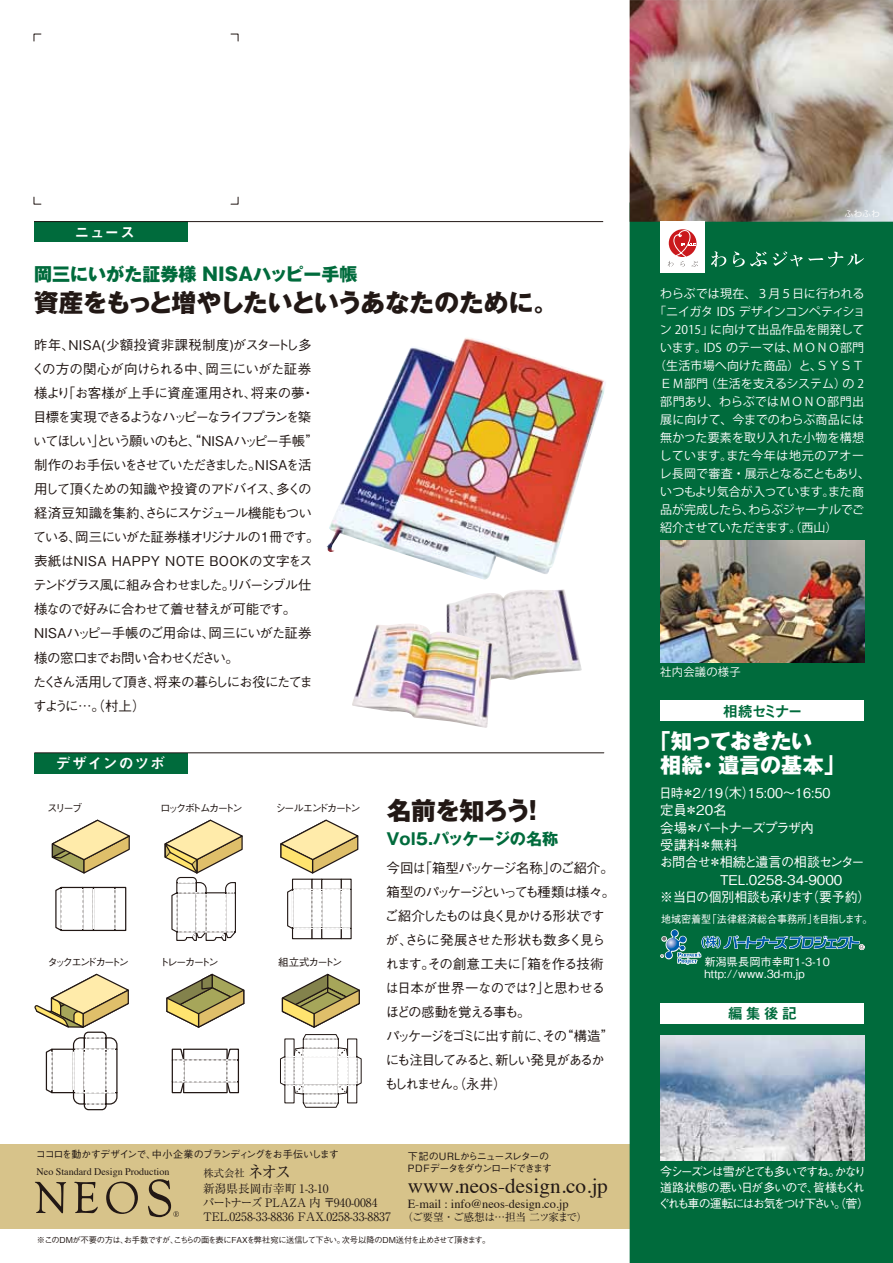
<style>
.page{position:relative;width:893px;height:1263px;background:#fff}
.page>*{position:absolute;margin:0;border:0;box-sizing:border-box;transform-origin:0 0}
.t1{font:800 24.75px "Gothic MB101 Pro";letter-spacing:-.03em;color:#221815}
.t2{font:21.3px "Times";color:#221815}
.t3{font:800 21px/24px "Gothic MB101 Pro";letter-spacing:-.03em;color:#fff}
.t4{font:800 18px "Gothic MB101 Pro";color:#006b3c}
.t5{font:700 16.2px "Gothic MB101 Pro";color:#006b3c}
.t6{font:15px "Midashi Go Pro MB31";letter-spacing:.04em;color:#fff}
.t7{font:15px "Midashi Go Pro MB31";letter-spacing:-.03em;color:#006b3c}
.t8{font:500 13.5px/24px "Gothic BBB Pro";letter-spacing:-.095em;color:#221815}
.t9{font:500 13.5px "Gothic BBB Pro";letter-spacing:-.015em;color:#fff}
.t10{font:500 13.5px "Gothic BBB Pro";letter-spacing:-.015em;color:#fff;scale:.94 1}
.t11{font:500 13.5px "Gothic BBB Pro";letter-spacing:-.085em;color:#fff;scale:.95 1}
.t12{font:500 13.5px "Gothic BBB Pro";letter-spacing:-.05em;color:#fff}
.t13{font:500 13.5px "Gothic BBB Pro";letter-spacing:-.105em;color:#fff}
.t14{font:12.3px "Times";color:#221815}
.t15{font:12px "Koz Go Pro";color:#fff}
.t16{font:500 12px/15.6px "Gothic BBB Pro";letter-spacing:-.125em;color:#fff}
.t17{font:12px "Koz Go Pro";letter-spacing:-.03em;color:#fff}
.t18{font:12px "Koz Go Pro";letter-spacing:-.025em;color:#fff}
.t19{font:12px "Koz Go Pro";letter-spacing:-.04em;color:#fff}
.t20{font:12px "Koz Go Pro";letter-spacing:.045em;color:#fff}
.t21{font:12px "Koz Go Pro";letter-spacing:-.02em;color:#fff}
.t22{font:11.7px/14.1px "Ryumin Pro";color:#221815}
.t23{font:500 11.25px/12.8px "Gothic BBB Pro";color:#fff}
.t24{font:11.25px "Koz Go Pro";letter-spacing:.025em;color:#fff}
.t25{font:10.65px "Ryumin Pro";letter-spacing:-.035em;color:#221815}
.t26{font:500 10.5px "Gothic BBB Pro";color:#fff;scale:.95 1}
.t27{font:500 10.5px "Gothic BBB Pro";letter-spacing:-.23em;color:#221815}
.t28{font:500 10.5px "Gothic BBB Pro";letter-spacing:-.2em;color:#221815}
.t29{font:500 10.5px "Gothic BBB Pro";letter-spacing:-.17em;color:#221815}
.t30{font:500 10.5px "Gothic BBB Pro";letter-spacing:-.13em;color:#221815}
.t31{font:10.35px "Ryumin Pro";color:#221815}
.t32{font:500 10.05px/12.1px "Gothic BBB Pro";letter-spacing:-.105em;color:#221815}
.t33{font:500 10.05px "Gothic BBB Pro";letter-spacing:-.085em;color:#221815}
.t34{font:10.05px "Times";color:#221815}
.t35{font:9px "Hira Kaku Pro W3";color:#fff}
.t36{font:500 8.25px "Gothic BBB Pro";letter-spacing:-.065em;color:#221815}
.s1{font-size:16.5px}
</style>
<div class="page">
<div style="left:35px;top:753px;width:153px;height:20px;background:#006b3c"></div>
<div style="left:0;top:1144px;width:633px;height:84px;background:#d7c38a"></div>
<div style="left:630px;top:202px;width:263px;height:1061px;background:#006b3c"></div>
<img style="left:630px;top:0;width:263px;height:222px">
<svg style="left:35px;top:1182px;width:31px;height:32px"></svg>
<svg style="left:74px;top:1182px;width:24px;height:31px"></svg>
<svg style="left:106px;top:1181px;width:32px;height:33px"></svg>
<svg style="left:148px;top:1179px;width:31px;height:38px"></svg>
<svg style="left:34px;top:197px;width:7px;height:8px"></svg>
<svg style="left:231px;top:197px;width:8px;height:8px"></svg>
<svg style="left:34px;top:34px;width:7px;height:8px"></svg>
<svg style="left:231px;top:34px;width:8px;height:8px"></svg>
<div style="left:660px;top:1003px;width:204px;height:20px;background:#fff"></div>
<div style="left:34px;top:222px;width:153px;height:20px;background:#006b3c"></div>
<hr style="left:34px;top:221px;width:569px;height:1px;background:#221815">
<img style="left:327px;top:338px;width:279px;height:242px">
<img style="left:446px;top:589px;width:136px;height:91px">
<img style="left:352px;top:624px;width:142px;height:104px">
<hr style="left:35px;top:752px;width:569px;height:1px;background:#221815">
<svg style="left:166px;top:973px;width:79px;height:55px"></svg>
<svg style="left:171px;top:1048px;width:68px;height:46px"></svg>
<svg style="left:164px;top:819px;width:79px;height:122px"></svg>
<svg style="left:51px;top:819px;width:79px;height:55px"></svg>
<div style="left:61px;top:887px;width:22px;height:44px;background:#fff;border:1px solid #221815"></div>
<div style="left:82px;top:887px;width:12px;height:44px;background:#fff;border:1px solid #221815"></div>
<div style="left:93px;top:887px;width:23px;height:44px;background:#fff;border:1px solid #221815"></div>
<div style="left:114px;top:887px;width:12px;height:44px;background:#fff;border:1px solid #221815"></div>
<svg style="left:114px;top:889px;width:2px;height:40px"></svg>
<svg style="left:93px;top:889px;width:1px;height:40px"></svg>
<svg style="left:82px;top:889px;width:1px;height:40px"></svg>
<svg style="left:55px;top:886px;width:8px;height:45px"></svg>
<svg style="left:280px;top:819px;width:79px;height:55px"></svg>
<svg style="left:350px;top:890px;width:2px;height:38px"></svg>
<div style="left:292px;top:879px;width:21px;height:11px;background:#fff;border:1px solid #221815"></div>
<div style="left:311px;top:879px;width:11px;height:11px;background:#fff;border:1px solid #221815"></div>
<div style="left:321px;top:879px;width:21px;height:11px;background:#fff;border:1px solid #221815"></div>
<div style="left:341px;top:879px;width:11px;height:11px;background:#fff;border:1px solid #221815"></div>
<div style="left:292px;top:928px;width:21px;height:11px;background:#fff;border:1px solid #221815"></div>
<div style="left:311px;top:928px;width:11px;height:11px;background:#fff;border:1px solid #221815"></div>
<div style="left:321px;top:928px;width:21px;height:11px;background:#fff;border:1px solid #221815"></div>
<div style="left:341px;top:928px;width:11px;height:11px;background:#fff;border:1px solid #221815"></div>
<svg style="left:287px;top:887px;width:63px;height:43px"></svg>
<svg style="left:34px;top:973px;width:95px;height:138px"></svg>
<div style="left:303px;top:1038px;width:36px;height:10px;background:#fff;border:1px solid #221815"></div>
<div style="left:303px;top:1093px;width:36px;height:10px;background:#fff;border:1px solid #221815"></div>
<svg style="left:284px;top:1038px;width:11px;height:19px"></svg>
<div style="left:347px;top:1038px;width:10px;height:19px;background:#fff;border:1px solid #221815"></div>
<svg style="left:284px;top:1085px;width:11px;height:18px"></svg>
<div style="left:347px;top:1085px;width:10px;height:18px;background:#fff;border:1px solid #221815"></div>
<svg style="left:281px;top:973px;width:79px;height:67px"></svg>
<svg style="left:302px;top:1101px;width:37px;height:7px"></svg>
<svg style="left:280px;top:1046px;width:82px;height:49px"></svg>
<div style="left:660px;top:700px;width:204px;height:21px;background:#fff"></div>
<svg style="left:660px;top:929px;width:205px;height:36px"></svg>
<div style="left:660px;top:221px;width:44px;height:52px;background:#fff"></div>
<svg style="left:711px;top:251px;width:15px;height:16px"></svg>
<svg style="left:733px;top:251px;width:34px;height:16px"></svg>
<svg style="left:773px;top:251px;width:91px;height:16px"></svg>
<svg style="left:668px;top:229px;width:30px;height:38px"></svg>
<img style="left:660px;top:540px;width:204px;height:122px">
<img style="left:660px;top:1035px;width:204px;height:126px">
<p class="t6" style="left:74px;top:220px;width:62px">ニュース</p>
<h3 class="t4" style="left:34px;top:259px;width:325px">岡三にいがた証券様 ＮＩＳＡハッピー手帳</h3>
<h1 class="t1" style="left:34px;top:282px;width:526px">資産をもっと増やしたいというあなたのために。</h1>
<p class="t8" style="left:31px;top:332px;width:290px">昨年、ＮＩＳＡ(少額投資非課税制度)がスタートし多くの方の関心が向けられる中、岡三にいがた証券様より「お客様が上手に資産運用され、将来の夢・目標を実現できるようなハッピーなライフプランを築いてほしい」という願いのもと、“ＮＩＳＡハッピー手帳”制作のお手伝いをさせていただきました。ＮＩＳＡを活用して頂くための知識や投資のアドバイス、多くの経済豆知識を集約、さらにスケジュール機能もついている、岡三にいがた証券様オリジナルの1冊です。表紙はNISA HAPPY NOTE BOOKの文字をステンドグラス風に組み合わせました。リバーシブル仕様なので好みに合わせて着せ替えが可能です。<br>ＮＩＳＡハッピー手帳のご用命は、岡三にいがた証券様の窓口までお問い合わせください。<br>たくさん活用して頂き、将来の暮らしにお役にたてますように…。（村上）</p>
<p class="t6" style="left:55px;top:751px;width:111px">デザインのツボ</p>
<p class="t28" style="left:47px;top:800px;width:36px">スリーブ</p>
<p class="t27" style="left:160px;top:800px;width:84px">ロックボトムカートン</p>
<p class="t29" style="left:275px;top:800px;width:87px">シールエンドカートン</p>
<p class="t27" style="left:47px;top:954px;width:83px">タックエンドカートン</p>
<p class="t30" style="left:278px;top:954px;width:66px">組立式カートン</p>
<p class="t28" style="left:159px;top:954px;width:61px">トレーカートン</p>
<h1 class="t1" style="left:386px;top:790px;width:160px">名前を知ろう！</h1>
<p class="t5" style="left:386px;top:826px;width:173px">Vol5.パッケージの名称</p>
<p class="t8" style="left:385px;top:854px;width:232px">今回は「箱型パッケージ名称」のご紹介。箱型のパッケージといっても種類は様々。ご紹介したものは良く見かける形状ですが、さらに発展させた形状も数多く見られます。その創意工夫に「箱を作る技術は日本が世界一なのでは？」と思わせるほどの感動を覚える事も。<br>パッケージをゴミに出す前に、その“構造”にも注目してみると、新しい発見があるかもしれません。（永井）</p>
<p class="t33" style="left:36px;top:1146px;width:304px">ココロを動かすデザインで、中小企業のブランディングをお手伝いします</p>
<p class="t34" style="left:37px;top:1162px;width:134px">Neo Standard Design Production</p>
<p class="t31" style="left:204px;top:1165px;width:89px">株式会社<span class="s1">ネオス</span></p>
<p class="t22" style="left:203px;top:1181px;width:190px">新潟県長岡市幸町 1-3-10<br>パートナーズ PLAZA 内 〒940-0084<br>TEL.0258-33-8836 FAX.0258-33-8837</p>
<p class="t32" style="left:408px;top:1148px;width:146px">下記のURLからニュースレターの<br>P D Fデータをダウンロードできます</p>
<h2 class="t2" style="left:408px;top:1166px;width:202px">www.neos-design.co.jp</h2>
<p class="t14" style="left:408px;top:1192px;width:162px">E-mail : info@neos-design.co.jp</p>
<p class="t25" style="left:402px;top:1209px;width:186px">（ご要望・ご感想は…担当 二ツ家まで）</p>
<p class="t36" style="left:37px;top:1234px;width:455px">※このDMが不要の方は、お手数ですが、こちらの面を表にFAXを弊社宛に送信して下さい。次号以降のDM送付を止めさせて頂きます。</p>
<p class="t35" style="left:845px;top:205px;width:37px">ふわふわ</p>
<p class="t15" style="left:660px;top:285px;width:206px">わらぶでは現在、３月５日に行われる</p>
<p class="t17" style="left:654px;top:303px;width:212px">「ニイガタ IDS デザインコンペティショ</p>
<p class="t15" style="left:660px;top:321px;width:206px">ン 2015」に向けて出品作品を開発して</p>
<p class="t15" style="left:660px;top:339px;width:205px">います。IDS のテーマは、ＭＯＮＯ部門</p>
<p class="t15" style="left:654px;top:357px;width:211px">（生活市場へ向けた商品）と、ＳＹＳＴ</p>
<p class="t15" style="left:660px;top:375px;width:205px">ＥＭ部門（生活を支えるシステム）の 2</p>
<p class="t15" style="left:660px;top:393px;width:205px">部門あり、わらぶではＭＯＮＯ部門出</p>
<p class="t15" style="left:660px;top:411px;width:205px">展に向けて、今までのわらぶ商品には</p>
<p class="t15" style="left:660px;top:429px;width:205px">無かった要素を取り入れた小物を構想</p>
<p class="t20" style="left:660px;top:447px;width:206px">しています。また今年は地元のアオー</p>
<p class="t18" style="left:660px;top:465px;width:212px">レ長岡で審査・展示となることもあり、</p>
<p class="t17" style="left:660px;top:483px;width:205px">いつもより気合が入っています。また商</p>
<p class="t19" style="left:660px;top:501px;width:205px">品が完成したら、わらぶジャーナルでご</p>
<p class="t21" style="left:660px;top:519px;width:179px">紹介させていただきます。（西山）</p>
<p class="t24" style="left:660px;top:664px;width:82px">社内会議の様子</p>
<p class="t7" style="left:723px;top:699px;width:82px">相続セミナー</p>
<h3 class="t3" style="left:660px;top:727px;width:186px;text-indent:-10px">「知っておきたい<br>相続・遺言の基本」</h3>
<p class="t10" style="left:659px;top:782px;width:184px">日時＊2/19（木）15:00～16:50</p>
<p class="t9" style="left:660px;top:799px;width:68px">定員＊20名</p>
<p class="t13" style="left:660px;top:817px;width:155px">会場＊パートナーズプラザ内</p>
<p class="t9" style="left:660px;top:834px;width:79px">受講料＊無料</p>
<p class="t12" style="left:660px;top:851px;width:206px">お問合せ＊相続と遺言の相談センター</p>
<p class="t9" style="left:720px;top:868px;width:124px">TEL.0258-34-9000</p>
<p class="t11" style="left:660px;top:886px;width:223px">※当日の個別相談も承ります（要予約）</p>
<p class="t26" style="left:661px;top:911px;width:224px">地域密着型「法律経済総合事務所」を目指します。</p>
<p class="t23" style="left:704px;top:953px;width:127px">新潟県長岡市幸町1-3-10 http://www.3d-m.jp</p>
<p class="t7" style="left:728px;top:1001px;width:70px">編集後記</p>
<p class="t16" style="left:658px;top:1162px;width:212px">今シーズンは雪がとても多いですね。かなり道路状態の悪い日が多いので、皆様もくれぐれも車の運転にはお気をつけ下さい。（菅）</p>
</div>
